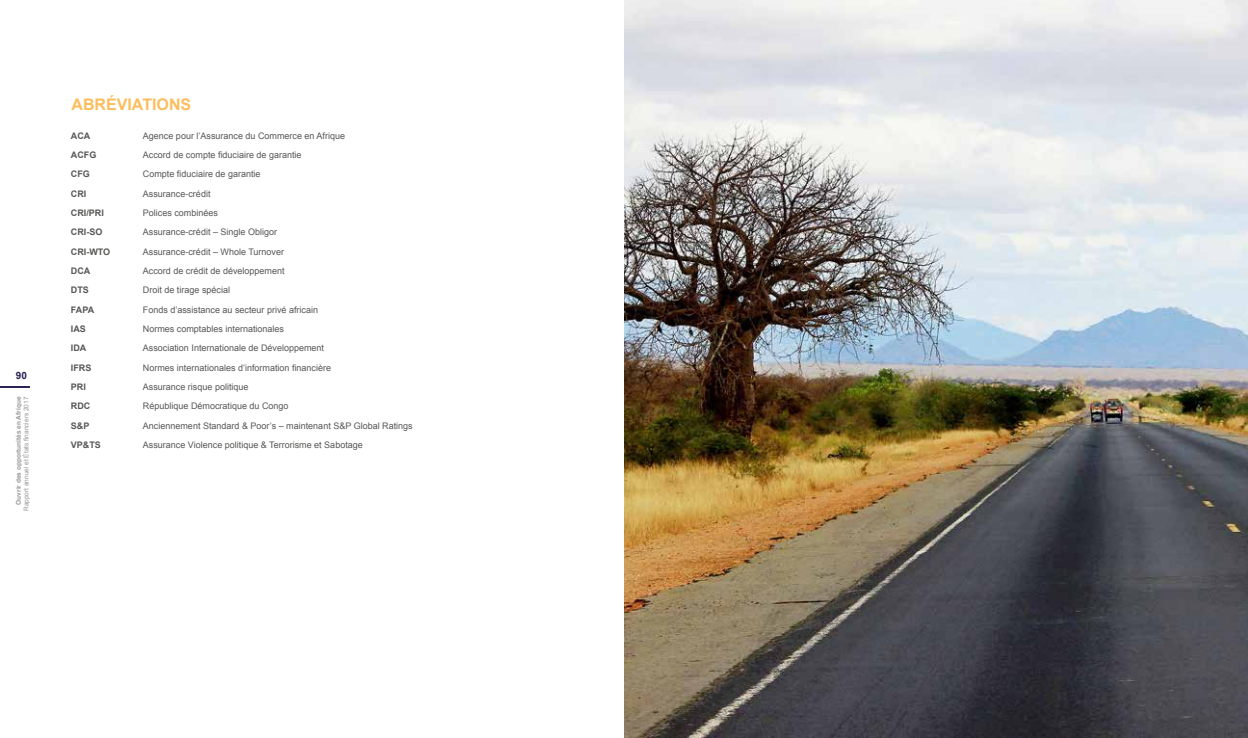
<style>
.page{position:relative;width:1248px;height:738px;background:#fff}
.page>*{position:absolute;margin:0;border:0;box-sizing:border-box;transform-origin:0 0}
.t1{font:700 16px "Arial";color:#fbbe5e}
.t2{font:700 10px "Arial";color:#2c2456}
.t3{font:9px "Arial";color:#575756}
.t4{font:700 9px "Arial";color:#575756}
.t5{font:6.5px "Arial";color:#989898}
.t6{font:700 6.5px "Arial";color:#989898}
</style>
<div class="page">
<svg style="left:0;top:386px;width:29px;height:1px"></svg>
<img style="left:624px;top:0;width:623px;height:737px">
<p class="t2" style="left:16px;top:368px;width:13px">90</p>
<p class="t6" style="left:14px;top:504px;width:109px;rotate:-90deg">Ouvrir des opportunités en Afrique</p>
<p class="t5" style="left:22px;top:510px;width:116px;rotate:-90deg">Rapport annuel et États financiers 2017</p>
<h1 class="t1" style="left:71px;top:93px;width:121px">ABRÉVIATIONS</h1>
<p class="t4" style="left:71px;top:129px;width:21px">ACA</p>
<p class="t3" style="left:143px;top:129px;width:204px">Agence pour l’Assurance du Commerce en Afrique</p>
<p class="t4" style="left:71px;top:149px;width:27px">ACFG</p>
<p class="t3" style="left:143px;top:149px;width:160px">Accord de compte fiduciaire de garantie</p>
<p class="t4" style="left:71px;top:168px;width:20px">CFG</p>
<p class="t3" style="left:143px;top:168px;width:119px">Compte fiduciaire de garantie</p>
<p class="t4" style="left:71px;top:187px;width:17px">CRI</p>
<p class="t3" style="left:143px;top:187px;width:69px">Assurance-crédit</p>
<p class="t4" style="left:71px;top:207px;width:35px">CRI/PRI</p>
<p class="t3" style="left:143px;top:207px;width:77px">Polices combinées</p>
<p class="t4" style="left:71px;top:226px;width:33px">CRI-SO</p>
<p class="t3" style="left:143px;top:226px;width:136px">Assurance-crédit – Single Obligor</p>
<p class="t4" style="left:71px;top:245px;width:41px">CRI-WTO</p>
<p class="t3" style="left:143px;top:245px;width:143px">Assurance-crédit – Whole Turnover</p>
<p class="t4" style="left:71px;top:265px;width:21px">DCA</p>
<p class="t3" style="left:143px;top:265px;width:143px">Accord de crédit de développement</p>
<p class="t4" style="left:71px;top:284px;width:20px">DTS</p>
<p class="t3" style="left:143px;top:284px;width:89px">Droit de tirage spécial</p>
<p class="t4" style="left:71px;top:303px;width:25px">FAPA</p>
<p class="t3" style="left:143px;top:303px;width:177px">Fonds d’assistance au secteur privé africain</p>
<p class="t4" style="left:71px;top:322px;width:17px">IAS</p>
<p class="t3" style="left:143px;top:323px;width:143px">Normes comptables internationales</p>
<p class="t4" style="left:71px;top:342px;width:17px">IDA</p>
<p class="t3" style="left:143px;top:342px;width:183px">Association Internationale de Développement</p>
<p class="t4" style="left:71px;top:361px;width:22px">IFRS</p>
<p class="t3" style="left:143px;top:361px;width:190px">Normes internationales d’information financière</p>
<p class="t4" style="left:71px;top:380px;width:17px">PRI</p>
<p class="t3" style="left:143px;top:380px;width:107px">Assurance risque politique</p>
<p class="t4" style="left:71px;top:400px;width:21px">RDC</p>
<p class="t3" style="left:143px;top:400px;width:147px">République Démocratique du Congo</p>
<p class="t4" style="left:71px;top:419px;width:20px">S&amp;P</p>
<p class="t3" style="left:143px;top:419px;width:271px">Anciennement Standard &amp; Poor’s – maintenant S&amp;P Global Ratings</p>
<p class="t4" style="left:71px;top:438px;width:32px">VP&amp;TS</p>
<p class="t3" style="left:143px;top:438px;width:221px">Assurance Violence politique &amp; Terrorisme et Sabotage</p>
</div>
